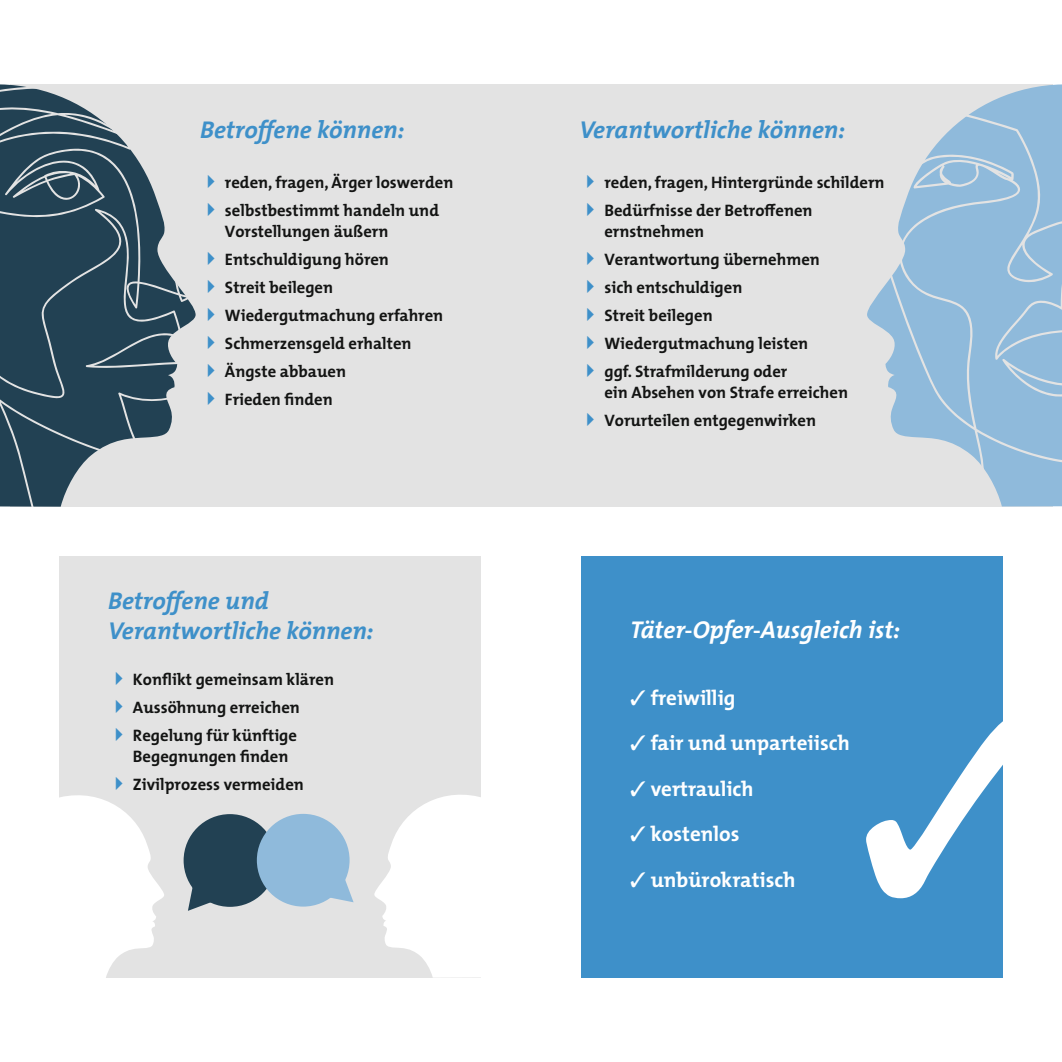
<style>
.page{position:relative;width:1062px;height:1062px;background:#fff}
.page>*{position:absolute;margin:0;border:0;box-sizing:border-box;transform-origin:0 0}
.t1{font:italic 700 24.5px/29.4px "The Mix";color:#3e90c9}
.t2{font:italic 700 24.5px "The Mix";color:#fff}
.t3{font:700 21px "The Mix";color:#fff}
.t4{font:700 16.62px/21px "The Mix";color:#131413}
.s1{color:#3e90c9}
</style>
<div class="page">
<div style="left:10px;top:84px;width:1042px;height:422px;background:#e3e3e3"></div>
<svg style="left:983px;top:84px;width:79px;height:422px;fill:#8fbadb"></svg>
<div style="left:60px;top:556px;width:421px;height:421px;background:#e3e3e3"></div>
<div style="left:580px;top:556px;width:422px;height:421px;background:#3e90c9"></div>
<div style="left:184px;top:814px;width:92px;height:92px;background:#224153;border-radius:50%"></div>
<svg style="left:188px;top:880px;width:29px;height:30px"></svg>
<div style="left:257px;top:814px;width:92px;height:92px;background:#8fbadb;border-radius:50%"></div>
<svg style="left:323px;top:872px;width:30px;height:30px"></svg>
<svg style="left:374px;top:795px;width:107px;height:182px"></svg>
<svg style="left:867px;top:106px;width:195px;height:399px;fill:#8fbadb"></svg>
<svg style="left:0;top:85px;width:196px;height:421px;fill:#224153"></svg>
<svg style="left:59px;top:785px;width:106px;height:193px"></svg>
<svg style="left:1002px;top:707px;width:1px;height:191px"></svg>
<h1 class="t1" style="left:200px;top:114px;width:206px">Betroffene können:</h1>
<p class="t4" style="left:200px;top:172px;width:255px"><span class="s1">✔</span> reden, fragen, Ärger loswerden</p>
<p class="t4" style="left:225px;top:200px;width:216px;text-indent:-25px"><span class="s1">✔</span> selbstbestimmt handeln und<br>Vorstellungen äußern</p>
<p class="t4" style="left:200px;top:249px;width:190px"><span class="s1">✔</span> Entschuldigung hören</p>
<p class="t4" style="left:200px;top:277px;width:135px"><span class="s1">✔</span> Streit beilegen</p>
<p class="t4" style="left:200px;top:305px;width:245px"><span class="s1">✔</span> Wiedergutmachung erfahren</p>
<p class="t4" style="left:200px;top:333px;width:213px"><span class="s1">✔</span> Schmerzensgeld erhalten</p>
<p class="t4" style="left:200px;top:361px;width:147px"><span class="s1">✔</span> Ängste abbauen</p>
<p class="t4" style="left:200px;top:389px;width:134px"><span class="s1">✔</span> Frieden finden</p>
<h1 class="t1" style="left:108px;top:586px;width:267px">Betroffene und<br>Verantwortliche können:</h1>
<p class="t4" style="left:108px;top:668px;width:227px"><span class="s1">✔</span> Konflikt gemeinsam klären</p>
<p class="t4" style="left:108px;top:696px;width:193px"><span class="s1">✔</span> Aussöhnung erreichen</p>
<p class="t4" style="left:133px;top:724px;width:166px;text-indent:-25px"><span class="s1">✔</span> Regelung für künftige<br>Begegnungen finden</p>
<p class="t4" style="left:108px;top:773px;width:197px"><span class="s1">✔</span> Zivilprozess vermeiden</p>
<h1 class="t1" style="left:579px;top:114px;width:267px">Verantwortliche können:</h1>
<p class="t4" style="left:579px;top:172px;width:306px"><span class="s1">✔</span> reden, fragen, Hintergründe schildern</p>
<p class="t4" style="left:604px;top:200px;width:210px;text-indent:-25px"><span class="s1">✔</span> Bedürfnisse der Betroffenen ernstnehmen</p>
<p class="t4" style="left:579px;top:249px;width:242px"><span class="s1">✔</span> Verantwortung übernehmen</p>
<p class="t4" style="left:579px;top:277px;width:164px"><span class="s1">✔</span> sich entschuldigen</p>
<p class="t4" style="left:579px;top:305px;width:135px"><span class="s1">✔</span> Streit beilegen</p>
<p class="t4" style="left:579px;top:333px;width:230px"><span class="s1">✔</span> Wiedergutmachung leisten</p>
<p class="t4" style="left:604px;top:361px;width:245px;text-indent:-25px"><span class="s1">✔</span> ggf. Strafmilderung oder<br>ein Absehen von Strafe erreichen</p>
<p class="t4" style="left:579px;top:410px;width:238px"><span class="s1">✔</span> Vorurteilen entgegenwirken</p>
<h1 class="t2" style="left:630px;top:609px;width:271px">Täter-Opfer-Ausgleich ist:</h1>
<p class="t3" style="left:630px;top:680px;width:107px">✓ freiwillig</p>
<p class="t3" style="left:630px;top:725px;width:221px">✓ fair und unparteiisch</p>
<p class="t3" style="left:630px;top:771px;width:125px">✓ vertraulich</p>
<p class="t3" style="left:630px;top:816px;width:111px">✓ kostenlos</p>
<p class="t3" style="left:630px;top:862px;width:167px">✓ unbürokratisch</p>
</div>
